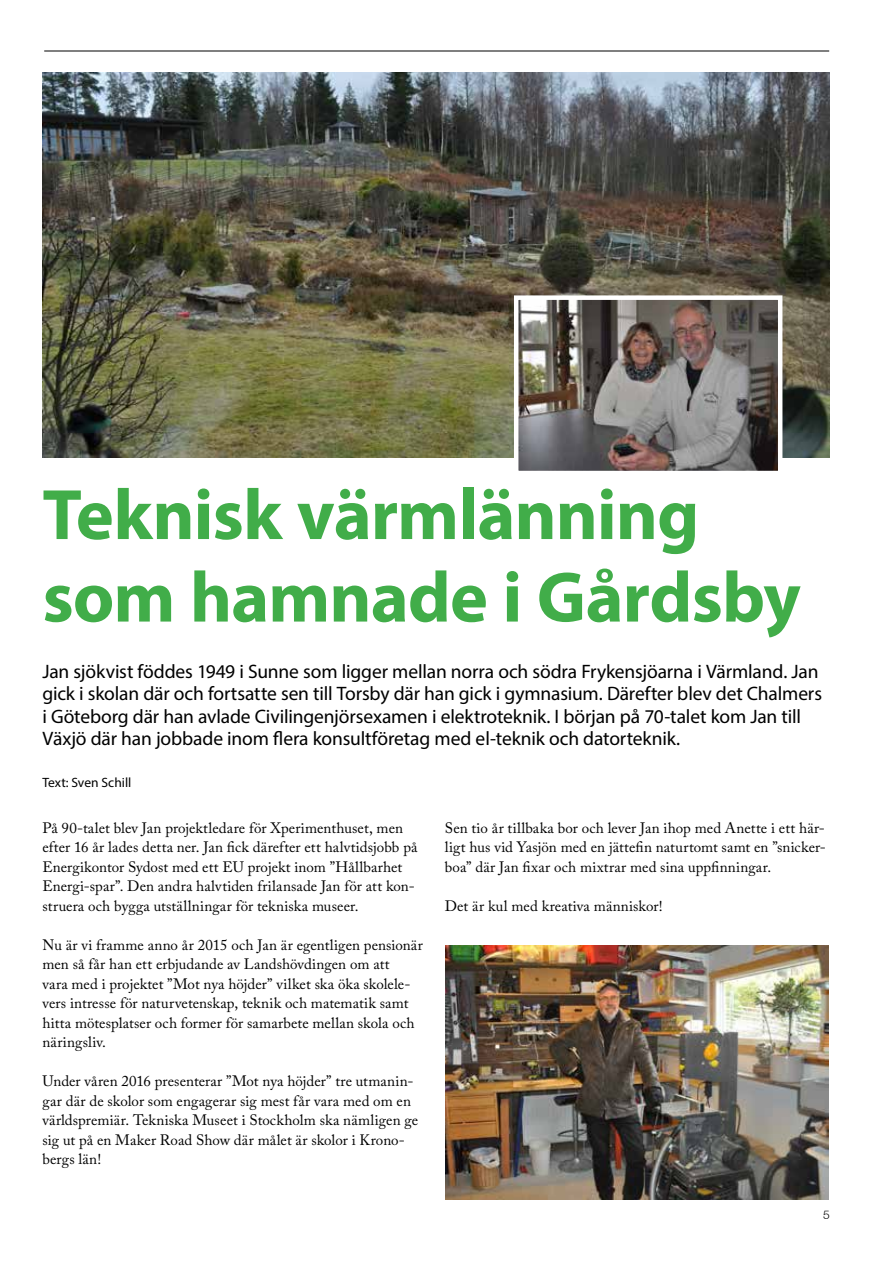
<style>
.page{position:relative;width:893px;height:1263px;background:#fff}
.page>*{position:absolute;margin:0;border:0;box-sizing:border-box;transform-origin:0 0}
.t1{font:700 72px/82.5px "Myriad Pro";letter-spacing:-.01em;color:#41ad49}
.t2{font:19.5px/22.5px "Myriad Pro";letter-spacing:-.01em;color:#000}
.t3{font:15px/19.5px "Adobe Caslon Pro";letter-spacing:.005em;color:#000}
.t4{font:13.5px "Myriad Pro";color:#000}
.t5{font:300 12px "Helvetica Neue";color:#000}
</style>
<div class="page">
<hr style="left:44px;top:51px;width:785px;height:1px;background:#000">
<img style="left:43px;top:72px;width:786px;height:385px">
<img style="left:446px;top:945px;width:382px;height:254px">
<img style="left:519px;top:300px;width:258px;height:170px">
<div style="left:514px;top:295px;width:268px;height:180px;border:4px solid #fff"></div>
<h1 class="t1" style="left:42px;top:471px;width:760px">Teknisk värmlänning som hamnade i Gårdsby</h1>
<p class="t2" style="left:42px;top:660px;width:781px">Jan sjökvist föddes 1949 i Sunne som ligger mellan norra och södra Frykensjöarna i Värmland. Jan gick i skolan där och fortsatte sen till Torsby där han gick i gymnasium. Därefter blev det Chalmers i Göteborg där han avlade Civilingenjörsexamen i elektroteknik. I början på 70-talet kom Jan till Växjö där han jobbade inom flera konsultföretag med el-teknik och datorteknik.</p>
<p class="t4" style="left:43px;top:774px;width:90px">Text: Sven Schill</p>
<p class="t3" style="left:43px;top:818px;width:376px">På 90-talet blev Jan projektledare för Xperimenthuset, men efter 16 år lades detta ner. Jan fick därefter ett halvtidsjobb på Energikontor Sydost med ett EU projekt inom ”Hållbarhet Energi-spar”. Den andra halvtiden frilansade Jan för att kon&shy;struera och bygga utställningar för tekniska museer.</p>
<p class="t3" style="left:43px;top:935px;width:382px">Nu är vi framme anno år 2015 och Jan är egentligen pensionär men så får han ett erbjudande av Landshövdingen om att<br>vara med i projektet ”Mot nya höjder” vilket ska öka skolele&shy;vers intresse för naturvetenskap, teknik och matematik samt hitta mötesplatser och former för samarbete mellan skola och näringsliv.</p>
<p class="t3" style="left:43px;top:1071px;width:377px">Under våren 2016 presenterar ”Mot nya höjder” tre utmanin&shy;gar där de skolor som engagerar sig mest får vara med om en världspremiär. Tekniska Museet i Stockholm ska nämligen ge sig ut på en Maker Road Show där målet är skolor i Krono&shy;bergs län!</p>
<p class="t3" style="left:445px;top:818px;width:382px;text-align:justify">Sen tio år tillbaka bor och lever Jan ihop med Anette i ett här&shy;ligt hus vid Yasjön med en jättefin naturtomt samt en ”snicker&shy;boa” där Jan fixar och mixtrar med sina uppfinningar.</p>
<p class="t3" style="left:445px;top:896px;width:219px">Det är kul med kreativa människor!</p>
<p class="t5" style="left:823px;top:1207px;width:8px">5</p>
</div>
